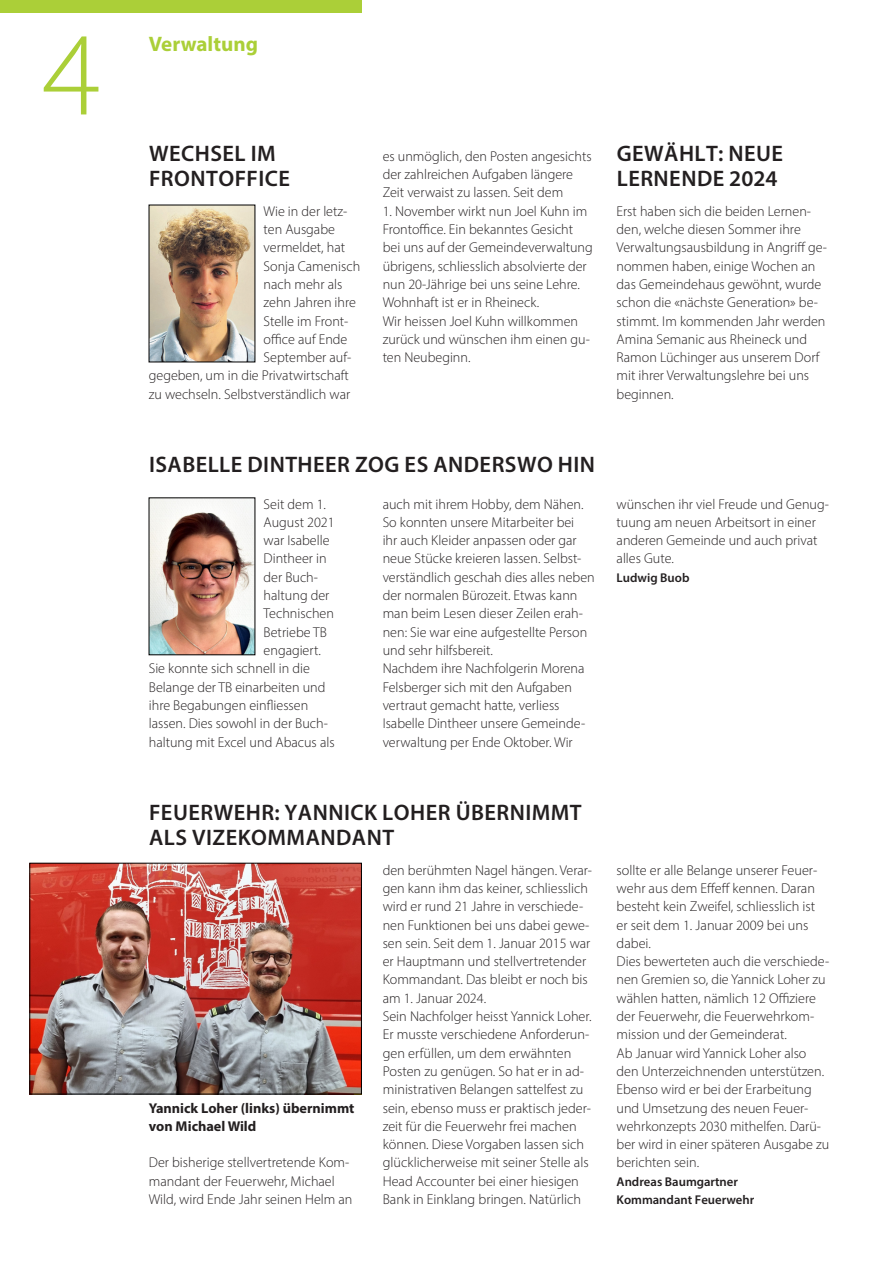
<style>
.page{position:relative;width:893px;height:1263px;background:#fff}
.page>*{position:absolute;margin:0;border:0;box-sizing:border-box;transform-origin:0 0}
._11_Seitenzahl{font:300 120px "Myriad Pro";color:#abcf38}
._1_1_Haupttitel_klein_18{font:600 22.5px/25.5px "Myriad Pro";letter-spacing:.02em;color:#231f20}
._7_1_Pagina_fett_-_blau__Schule{font:700 21px "Myriad Pro";color:#abcf38}
._3_Lauftext{font:300 14.25px/18.3px "Myriad Pro";color:#231f20}
._8_Legende_linksbündig{font:700 14.25px/18.3px "Myriad Pro";color:#231f20}
._5_Autor{font:600 12.75px "Myriad Pro";color:#231f20}
</style>
<div class="page">
<div style="left:0;top:0;width:361px;height:13px;background:#abcf38"></div>
<img style="left:151px;top:207px;width:102px;height:153px">
<img style="left:32px;top:865px;width:328px;height:227px">
<img style="left:151px;top:500px;width:102px;height:153px">
<p class="_11_Seitenzahl" style="left:43px;top:2px;width:60px">4</p>
<p class="_7_1_Pagina_fett_-_blau__Schule" style="left:149px;top:30px;width:111px">Verwaltung</p>
<p class="_1_1_Haupttitel_klein_18" style="left:149px;top:140px;width:143px">WECHSEL IM<br>FRONTOFFICE</p>
<p class="_3_Lauftext" style="left:264px;top:202px;width:85px">Wie in der letz-</p>
<p class="_3_Lauftext" style="left:264px;top:220px;width:73px">ten Ausgabe</p>
<p class="_3_Lauftext" style="left:264px;top:238px;width:83px">vermeldet, hat</p>
<p class="_3_Lauftext" style="left:264px;top:257px;width:98px">Sonja Camenisch</p>
<p class="_3_Lauftext" style="left:264px;top:275px;width:80px">nach mehr als</p>
<p class="_3_Lauftext" style="left:264px;top:293px;width:94px">zehn Jahren ihre</p>
<p class="_3_Lauftext" style="left:264px;top:311px;width:86px">Stelle im Front-</p>
<p class="_3_Lauftext" style="left:264px;top:330px;width:85px">office auf Ende</p>
<p class="_3_Lauftext" style="left:264px;top:348px;width:89px">September auf-</p>
<p class="_3_Lauftext" style="left:149px;top:366px;width:202px">gegeben, um in die Privatwirtschaft</p>
<p class="_3_Lauftext" style="left:149px;top:385px;width:203px">zu wechseln. Selbstverständlich war</p>
<p class="_3_Lauftext" style="left:383px;top:147px;width:210px">es unmöglich, den Posten angesichts der zahlreichen Aufgaben längere<br>Zeit verwaist zu lassen. Seit dem</p>
<p class="_3_Lauftext" style="left:383px;top:202px;width:212px">1. November wirkt nun Joel Kuhn im Frontoffice. Ein bekanntes Gesicht bei uns auf der Gemeindeverwaltung übrigens, schliesslich absolvierte der nun 20-Jährige bei uns seine Lehre.<br>Wohnhaft ist er in Rheineck.</p>
<p class="_3_Lauftext" style="left:383px;top:311px;width:209px">Wir heissen Joel Kuhn willkommen zurück und wünschen ihm einen gu&shy;ten Neubeginn.</p>
<p class="_1_1_Haupttitel_klein_18" style="left:149px;top:451px;width:448px">ISABELLE DINTHEER ZOG ES ANDERSWO HIN</p>
<p class="_3_Lauftext" style="left:264px;top:494px;width:64px">Seit dem 1.</p>
<p class="_3_Lauftext" style="left:264px;top:513px;width:73px">August 2021</p>
<p class="_3_Lauftext" style="left:264px;top:531px;width:67px">war Isabelle</p>
<p class="_3_Lauftext" style="left:264px;top:549px;width:65px">Dintheer in</p>
<p class="_3_Lauftext" style="left:264px;top:568px;width:56px">der Buch-</p>
<p class="_3_Lauftext" style="left:264px;top:586px;width:67px">haltung der</p>
<p class="_3_Lauftext" style="left:264px;top:604px;width:72px">Technischen</p>
<p class="_3_Lauftext" style="left:264px;top:623px;width:65px">Betriebe TB</p>
<p class="_3_Lauftext" style="left:264px;top:641px;width:59px">engagiert.</p>
<p class="_3_Lauftext" style="left:149px;top:659px;width:163px">Sie konnte sich schnell in die</p>
<p class="_3_Lauftext" style="left:149px;top:677px;width:178px">Belange der TB einarbeiten und</p>
<p class="_3_Lauftext" style="left:149px;top:696px;width:161px">ihre Begabungen einfliessen</p>
<p class="_3_Lauftext" style="left:149px;top:714px;width:181px">lassen. Dies sowohl in der Buch-</p>
<p class="_3_Lauftext" style="left:149px;top:732px;width:187px">haltung mit Excel und Abacus als</p>
<p class="_3_Lauftext" style="left:383px;top:494px;width:214px">auch mit ihrem Hobby, dem Nähen.<br>So konnten unsere Mitarbeiter bei<br>ihr auch Kleider anpassen oder gar neue Stücke kreieren lassen. Selbst&shy;verständlich geschah dies alles neben der normalen Bürozeit. Etwas kann man beim Lesen dieser Zeilen erah&shy;nen: Sie war eine aufgestellte Person und sehr hilfsbereit.</p>
<p class="_3_Lauftext" style="left:383px;top:659px;width:204px">Nachdem ihre Nachfolgerin Morena Felsberger sich mit den Aufgaben vertraut gemacht hatte, verliess Isabelle Dintheer unsere Gemeinde&shy;verwaltung per Ende Oktober. Wir</p>
<p class="_1_1_Haupttitel_klein_18" style="left:149px;top:799px;width:434px">FEUERWEHR: YANNICK LOHER ÜBERNIMMT<br>ALS VIZEKOMMANDANT</p>
<p class="_8_Legende_linksbündig" style="left:149px;top:1098px;width:207px">Yannick Loher (links) übernimmt von Michael Wild</p>
<p class="_3_Lauftext" style="left:149px;top:1153px;width:205px">Der bisherige stellvertretende Kom&shy;mandant der Feuerwehr, Michael<br>Wild, wird Ende Jahr seinen Helm an</p>
<p class="_3_Lauftext" style="left:383px;top:860px;width:211px">den berühmten Nagel hängen. Verar&shy;gen kann ihm das keiner, schliesslich wird er rund 21 Jahre in verschiede&shy;nen Funktionen bei uns dabei gewe&shy;sen sein. Seit dem 1. Januar 2015 war er Hauptmann und stellvertretender Kommandant. Das bleibt er noch bis am 1. Januar 2024.</p>
<p class="_3_Lauftext" style="left:383px;top:1007px;width:210px">Sein Nachfolger heisst Yannick Loher.<br>Er musste verschiedene Anforderun&shy;gen erfüllen, um dem erwähnten Posten zu genügen. So hat er in ad&shy;ministrativen Belangen sattelfest zu sein, ebenso muss er praktisch jeder&shy;zeit für die Feuerwehr frei machen können. Diese Vorgaben lassen sich glücklicherweise mit seiner Stelle als Head Accounter bei einer hiesigen Bank in Einklang bringen. Natürlich</p>
<p class="_1_1_Haupttitel_klein_18" style="left:617px;top:140px;width:168px">GEWÄHLT: NEUE<br>LERNENDE 2024</p>
<p class="_3_Lauftext" style="left:617px;top:202px;width:212px">Erst haben sich die beiden Lernen&shy;den, welche diesen Sommer ihre<br>Verwaltungsausbildung in Angriff ge&shy;nommen haben, einige Wochen an das Gemeindehaus gewöhnt, wurde schon die «nächste Generation» be&shy;stimmt. Im kommenden Jahr werden<br>Amina Semanic aus Rheineck und<br>Ramon Lüchinger aus unserem Dorf mit ihrer Verwaltungslehre bei uns beginnen.</p>
<p class="_3_Lauftext" style="left:617px;top:494px;width:214px">wünschen ihr viel Freude und Genug&shy;tuung am neuen Arbeitsort in einer anderen Gemeinde und auch privat alles Gute.</p>
<p class="_5_Autor" style="left:617px;top:569px;width:74px">Ludwig Buob</p>
<p class="_3_Lauftext" style="left:617px;top:860px;width:202px">sollte er alle Belange unserer Feuer&shy;wehr aus dem Effeff kennen. Daran besteht kein Zweifel, schliesslich ist er seit dem 1. Januar 2009 bei uns dabei.</p>
<p class="_3_Lauftext" style="left:617px;top:952px;width:214px">Dies bewerteten auch die verschiede&shy;nen Gremien so, die Yannick Loher zu wählen hatten, nämlich 12 Offiziere der Feuerwehr, die Feuerwehrkom&shy;mission und der Gemeinderat.</p>
<p class="_3_Lauftext" style="left:617px;top:1043px;width:214px">Ab Januar wird Yannick Loher also den Unterzeichnenden unterstützen.<br>Ebenso wird er bei der Erarbeitung und Umsetzung des neuen Feuer&shy;wehrkonzepts 2030 mithelfen. Darü&shy;ber wird in einer späteren Ausgabe zu berichten sein.</p>
<p class="_5_Autor" style="left:617px;top:1173px;width:123px">Andreas Baumgartner</p>
<p class="_5_Autor" style="left:617px;top:1192px;width:139px">Kommandant Feuerwehr</p>
</div>
